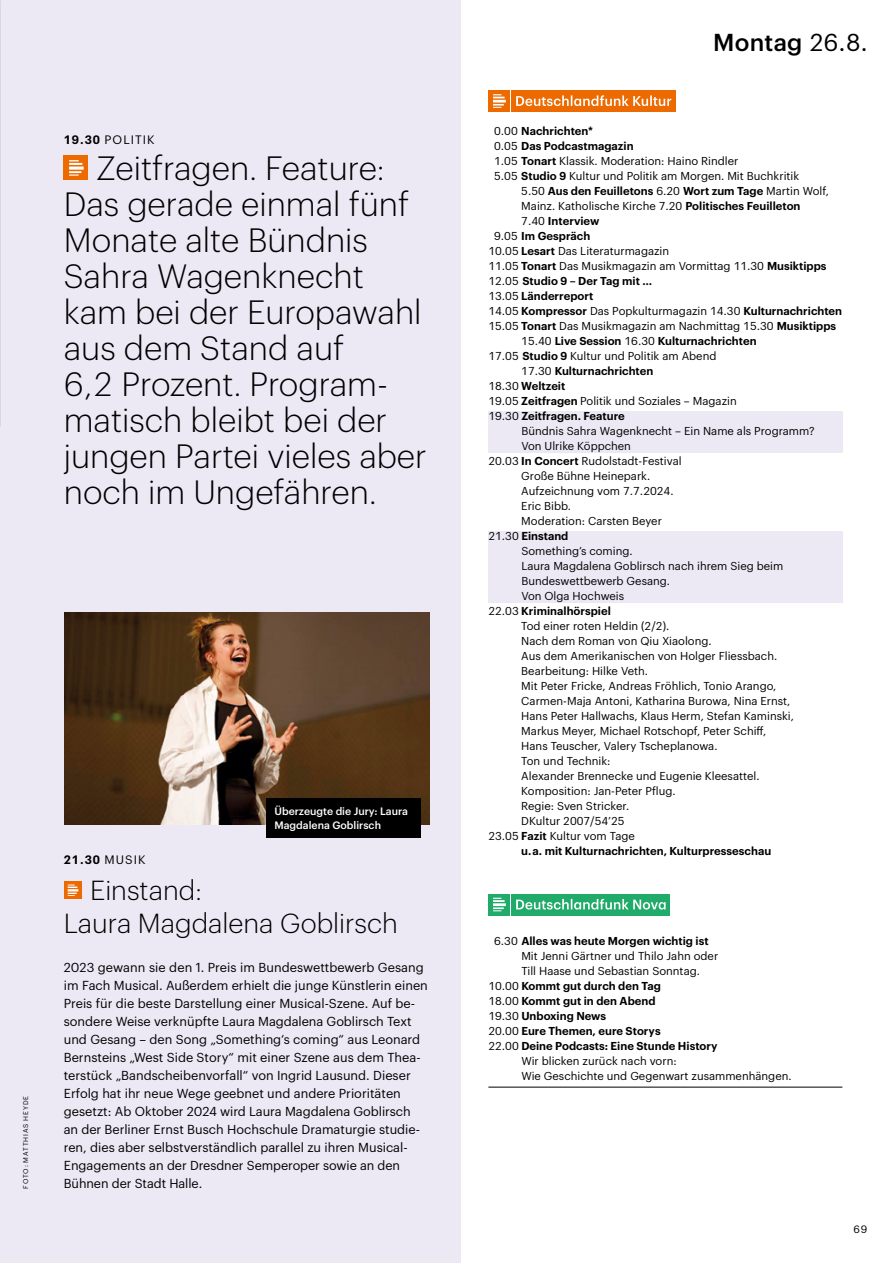
<style>
.page{position:relative;width:893px;height:1263px;background:#fff}
.page>*{position:absolute;margin:0;border:0;box-sizing:border-box;transform-origin:0 0}
.t1{font:300 33px/36px "Graphik";color:#000}
.t2{font:300 27px/33px "Graphik";color:#000}
.t3{font:500 24px "Graphik";letter-spacing:.01em;color:#000}
.t4{font:12.75px/18px "Graphik";color:#000}
.t5{font:12px "Graphik";letter-spacing:.085em;color:#000}
.t6{font:600 12px "Graphik";color:#000}
.t7{font:11.25px "Graphik";color:#000}
.t8{font:600 11.25px "Graphik";color:#000}
.t9{font:500 10.5px/13.5px "Graphik";color:#fff}
.t10{font:10.5px "Graphik";color:#000}
.t11{font:6.75px "Graphik";letter-spacing:.125em;color:#000}
.s1{font-weight:600}
.s2{font-weight:400}
</style>
<div class="page">
<div style="left:0;top:0;width:460px;height:1263px;background:#ece9f5"></div>
<div style="left:488px;top:90px;width:22px;height:22px;background:#ed6a00"></div>
<svg style="left:493px;top:94px;width:13px;height:14px"></svg>
<div style="left:511px;top:90px;width:164px;height:22px;background:#ed6a00"></div>
<svg style="left:516px;top:95px;width:155px;height:11px"></svg>
<div style="left:64px;top:156px;width:24px;height:24px;background:#ed6a00"></div>
<svg style="left:69px;top:166px;width:15px;height:4px"></svg>
<svg style="left:69px;top:160px;width:13px;height:5px"></svg>
<svg style="left:69px;top:171px;width:12px;height:5px"></svg>
<div style="left:488px;top:411px;width:354px;height:41px;background:#ece9f5"></div>
<div style="left:488px;top:531px;width:354px;height:71px;background:#ece9f5"></div>
<hr style="left:488px;top:1087px;width:354px;height:1px;background:#000">
<div style="left:488px;top:894px;width:22px;height:21px;background:#21ab6a"></div>
<div style="left:511px;top:894px;width:159px;height:21px;background:#21ab6a"></div>
<svg style="left:493px;top:898px;width:13px;height:13px"></svg>
<svg style="left:516px;top:899px;width:150px;height:10px"></svg>
<div style="left:64px;top:881px;width:18px;height:18px;background:#ed6a00"></div>
<svg style="left:68px;top:884px;width:10px;height:12px"></svg>
<img style="left:64px;top:612px;width:365px;height:212px">
<div style="left:266px;top:798px;width:155px;height:39px;background:#000"></div>
<p class="t5" style="left:64px;top:131px;width:92px"><span class="s1">19.30</span> POLITIK</p>
<h1 class="t1" style="left:64px;top:147px;width:364px;text-indent:33px">Zeitfragen. Feature:<br>Das gerade einmal fünf<br>Monate alte Bündnis<br>Sahra Wagenknecht kam bei der Europawahl aus dem Stand auf<br>6,2 Prozent. Program&shy;matisch bleibt bei der jungen Partei vieles aber noch im Ungefähren.</h1>
<p class="t11" style="left:21px;top:1189px;width:95px;rotate:-90deg">FOTO: MATTHIAS HEYDE</p>
<p class="t9" style="left:274px;top:804px;width:135px">Überzeugte die Jury: Laura<br>Magdalena Goblirsch</p>
<p class="t6" style="left:64px;top:850px;width:83px">21.30 <span class="s2">MUSIK</span></p>
<h2 class="t2" style="left:64px;top:872px;width:335px;text-indent:26px">Einstand:<br>Laura Magdalena Goblirsch</h2>
<p class="t4" style="left:64px;top:957px;width:366px">2023 gewann sie den 1. Preis im Bundeswettbewerb Gesang im Fach Musical. Außerdem erhielt die junge Künstlerin einen Preis für die beste Darstellung einer Musical-Szene. Auf be&shy;sondere Weise verknüpfte Laura Magdalena Goblirsch Text und Gesang – den Song „Something‘s coming“ aus Leonard Bernsteins „West Side Story“ mit einer Szene aus dem Thea&shy;terstück „Bandscheibenvorfall“ von Ingrid Lausund. Dieser Erfolg hat ihr neue Wege geebnet und andere Prioritäten gesetzt: Ab Oktober 2024 wird Laura Magdalena Goblirsch an der Berliner Ernst Busch Hochschule Dramaturgie studie&shy;ren, dies aber selbstverständlich parallel zu ihren Musical-Engagements an der Dresdner Semperoper sowie an den Bühnen der Stadt Halle.</p>
<h3 class="t3" style="left:713px;top:24px;width:156px">Montag <span class="s2">26.8.</span></h3>
<p class="t8" style="left:494px;top:122px;width:100px"><span class="s2">0.00</span> Nachrichten*</p>
<p class="t8" style="left:494px;top:137px;width:141px"><span class="s2">0.05</span> Das Podcastmagazin</p>
<p class="t7" style="left:494px;top:153px;width:246px">1.05 <span class="s1">Tonart</span> Klassik. Moderation: Haino Rindler</p>
<p class="t7" style="left:494px;top:168px;width:307px">5.05 <span class="s1">Studio 9</span> Kultur und Politik am Morgen. Mit Buchkritik</p>
<p class="t8" style="left:521px;top:182px;width:309px"><span class="s2">5.50</span> Aus den Feuilletons <span class="s2">6.20</span> Wort zum Tage <span class="s2">Martin Wolf,</span></p>
<p class="t7" style="left:521px;top:198px;width:281px">Mainz. Katholische Kirche 7.20 <span class="s1">Politisches Feuilleton</span></p>
<p class="t8" style="left:521px;top:212px;width:80px"><span class="s2">7.40</span> Interview</p>
<p class="t8" style="left:494px;top:227px;width:98px"><span class="s2">9.05</span> Im Gespräch</p>
<p class="t7" style="left:488px;top:242px;width:182px">10.05 <span class="s1">Lesart</span> Das Literaturmagazin</p>
<p class="t7" style="left:488px;top:257px;width:340px">11.05 <span class="s1">Tonart</span> Das Musikmagazin am Vormittag 11.30 <span class="s1">Musiktipps</span></p>
<p class="t8" style="left:488px;top:272px;width:165px"><span class="s2">12.05</span> Studio 9 – Der Tag mit …</p>
<p class="t8" style="left:488px;top:287px;width:106px"><span class="s2">13.05</span> Länderreport</p>
<p class="t7" style="left:488px;top:302px;width:355px">14.05 <span class="s1">Kompressor</span> Das Popkulturmagazin 14.30 <span class="s1">Kulturnachrichten</span></p>
<p class="t7" style="left:488px;top:317px;width:349px">15.05 <span class="s1">Tonart</span> Das Musikmagazin am Nachmittag 15.30 <span class="s1">Musiktipps</span></p>
<p class="t8" style="left:521px;top:332px;width:237px"><span class="s2">15.40</span> Live Session <span class="s2">16.30</span> Kulturnachrichten</p>
<p class="t7" style="left:488px;top:347px;width:230px">17.05 <span class="s1">Studio 9</span> Kultur und Politik am Abend</p>
<p class="t8" style="left:521px;top:362px;width:134px"><span class="s2">17.30</span> Kulturnachrichten</p>
<p class="t8" style="left:488px;top:377px;width:78px"><span class="s2">18.30</span> Weltzeit</p>
<p class="t7" style="left:488px;top:392px;width:250px">19.05 <span class="s1">Zeitfragen</span> Politik und Soziales – Magazin</p>
<p class="t8" style="left:488px;top:407px;width:138px"><span class="s2">19.30</span> Zeitfragen. Feature</p>
<p class="t7" style="left:521px;top:422px;width:295px">Bündnis Sahra Wagenknecht – Ein Name als Programm?</p>
<p class="t7" style="left:521px;top:437px;width:111px">Von Ulrike Köppchen</p>
<p class="t7" style="left:488px;top:452px;width:195px">20.03 <span class="s1">In Concert</span> Rudolstadt-Festival</p>
<p class="t7" style="left:521px;top:467px;width:130px">Große Bühne Heinepark.</p>
<p class="t7" style="left:521px;top:482px;width:154px">Aufzeichnung vom 7.7.2024.</p>
<p class="t7" style="left:521px;top:497px;width:51px">Eric Bibb.</p>
<p class="t7" style="left:521px;top:512px;width:142px">Moderation: Carsten Beyer</p>
<p class="t8" style="left:488px;top:527px;width:82px"><span class="s2">21.30</span> Einstand</p>
<p class="t7" style="left:521px;top:542px;width:113px">Something’s coming.</p>
<p class="t7" style="left:521px;top:557px;width:263px">Laura Magdalena Goblirsch nach ihrem Sieg beim</p>
<p class="t7" style="left:521px;top:572px;width:150px">Bundeswettbewerb Gesang.</p>
<p class="t7" style="left:521px;top:587px;width:104px">Von Olga Hochweis</p>
<p class="t8" style="left:488px;top:602px;width:124px"><span class="s2">22.03</span> Kriminalhörspiel</p>
<p class="t7" style="left:521px;top:617px;width:149px">Tod einer roten Heldin (2/2).</p>
<p class="t7" style="left:521px;top:632px;width:192px">Nach dem Roman von Qiu Xiaolong.</p>
<p class="t7" style="left:521px;top:647px;width:257px">Aus dem Amerikanischen von Holger Fliessbach.</p>
<p class="t7" style="left:521px;top:662px;width:128px">Bearbeitung: Hilke Veth.</p>
<p class="t7" style="left:521px;top:677px;width:257px">Mit Peter Fricke, Andreas Fröhlich, Tonio Arango,</p>
<p class="t7" style="left:521px;top:692px;width:271px">Carmen-Maja Antoni, Katharina Burowa, Nina Ernst,</p>
<p class="t7" style="left:521px;top:707px;width:274px">Hans Peter Hallwachs, Klaus Herm, Stefan Kaminski,</p>
<p class="t7" style="left:521px;top:722px;width:246px">Markus Meyer, Michael Rotschopf, Peter Schiff,</p>
<p class="t7" style="left:521px;top:737px;width:198px">Hans Teuscher, Valery Tscheplanowa.</p>
<p class="t7" style="left:521px;top:752px;width:91px">Ton und Technik:</p>
<p class="t7" style="left:521px;top:767px;width:240px">Alexander Brennecke und Eugenie Kleesattel.</p>
<p class="t7" style="left:521px;top:782px;width:156px">Komposition: Jan-Peter Pflug.</p>
<p class="t7" style="left:521px;top:797px;width:109px">Regie: Sven Stricker.</p>
<p class="t7" style="left:521px;top:812px;width:105px">DKultur 2007/54’25</p>
<p class="t7" style="left:488px;top:827px;width:148px">23.05 <span class="s1">Fazit</span> Kultur vom Tage</p>
<p class="t8" style="left:521px;top:842px;width:251px">u. a. mit Kulturnachrichten, Kulturpresseschau</p>
<p class="t8" style="left:494px;top:932px;width:216px"><span class="s2">6.30</span> Alles was heute Morgen wichtig ist</p>
<p class="t7" style="left:521px;top:948px;width:198px">Mit Jenni Gärtner und Thilo Jahn oder</p>
<p class="t7" style="left:521px;top:963px;width:180px">Till Haase und Sebastian Sonntag.</p>
<p class="t8" style="left:488px;top:977px;width:174px"><span class="s2">10.00</span> Kommt gut durch den Tag</p>
<p class="t8" style="left:488px;top:992px;width:169px"><span class="s2">18.00</span> Kommt gut in den Abend</p>
<p class="t8" style="left:488px;top:1007px;width:119px"><span class="s2">19.30</span> Unboxing News</p>
<p class="t8" style="left:488px;top:1022px;width:174px"><span class="s2">20.00</span> Eure Themen, eure Storys</p>
<p class="t8" style="left:488px;top:1037px;width:231px"><span class="s2">22.00</span> Deine Podcasts: Eine Stunde History</p>
<p class="t7" style="left:521px;top:1052px;width:157px">Wir blicken zurück nach vorn:</p>
<p class="t7" style="left:521px;top:1067px;width:272px">Wie Geschichte und Gegenwart zusammenhängen.</p>
<p class="t10" style="left:854px;top:1221px;width:15px">69</p>
</div>
